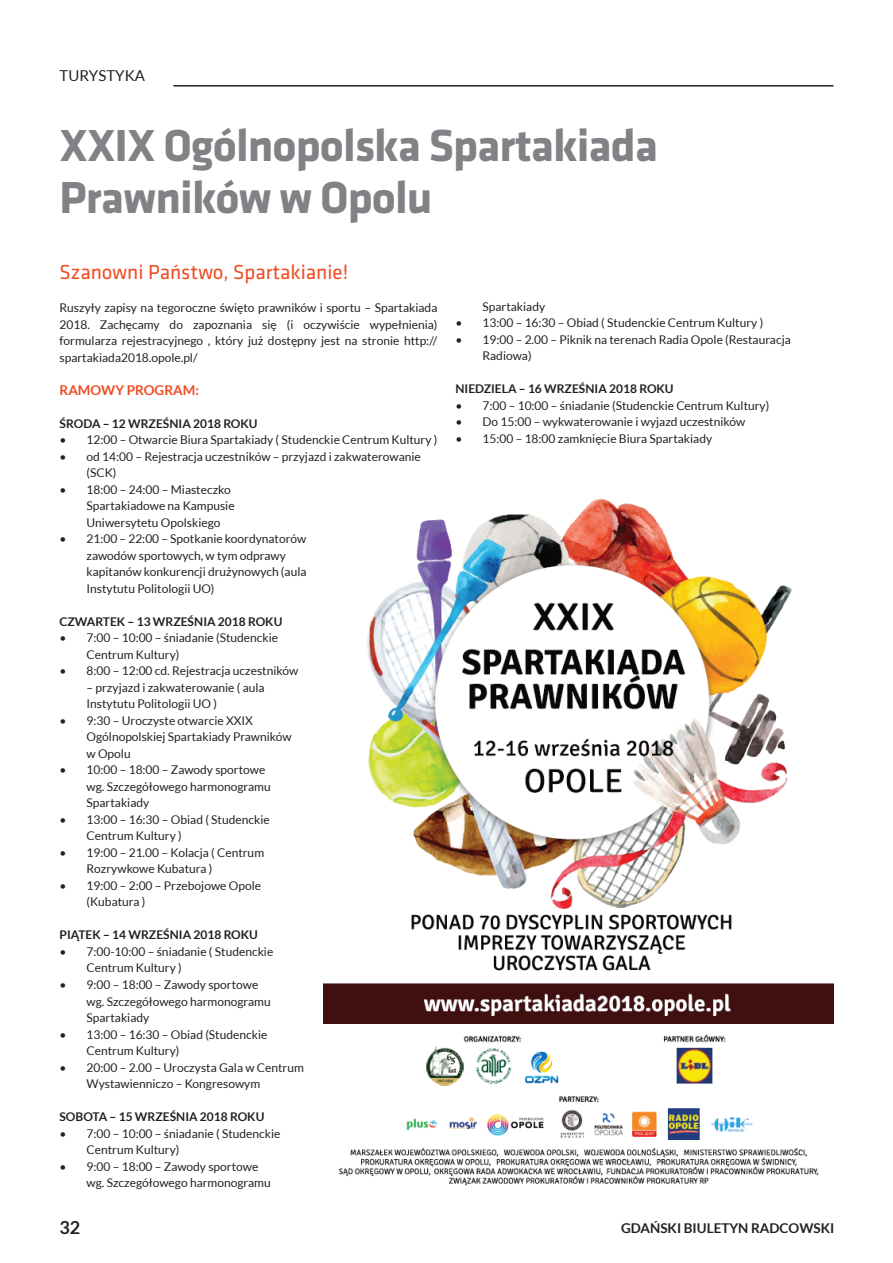
<style>
.page{position:relative;width:893px;height:1263px;background:#fff}
.page>*{position:absolute;margin:0;border:0;box-sizing:border-box;transform-origin:0 0}
.t1{font:700 46.5px/52.5px "Klavika";letter-spacing:-.02em;color:#808285}
.t2{font:21px "Klavika";color:#f04b22}
.t3{font:700 18px "Lato";color:#231f20}
.t4{font:15px "Lato";color:#231f20}
.t5{font:700 13.5px "Lato";color:#231f20}
.t6{font:700 13.5px "Lato";color:#f04b22}
.t7{font:12px/16.5px "Lato";color:#231f20}
.t8{font:700 12px "Lato";color:#231f20}
</style>
<div class="page">
<hr style="left:174px;top:85px;width:659px;height:2px;background:#231f20">
<img style="left:323px;top:498px;width:510px;height:688px">
<p class="t4" style="left:60px;top:67px;width:87px">TURYSTYKA</p>
<h1 class="t1" style="left:60px;top:120px;width:600px">XXIX Ogólnopolska Spartakiada<br>Prawników w Opolu</h1>
<h2 class="t2" style="left:60px;top:261px;width:290px">Szanowni Państwo, Spartakianie!</h2>
<p class="t7" style="left:60px;top:300px;width:379px;text-align:justify">Ruszyły zapisy na tegoroczne święto prawników i sportu – Spartakiada 2018. Zachęcamy do zapoznania się (i oczywiście wypełnienia) formularza rejestracyjnego , który już dostępny jest na stronie http:// spartakiada2018.opole.pl/</p>
<p class="t6" style="left:60px;top:382px;width:141px">RAMOWY PROGRAM:</p>
<p class="t8" style="left:60px;top:417px;width:200px">ŚRODA – 12 WRZEŚNIA 2018 ROKU</p>
<p class="t7" style="left:60px;top:432px;width:379px">• 12:00 – Otwarcie Biura Spartakiady ( Studenckie Centrum Kultury )</p>
<p class="t7" style="left:87px;top:448px;width:336px;text-indent:-27px">• od 14:00 – Rejestracja uczestników – przyjazd i zakwaterowanie (SCK)</p>
<p class="t7" style="left:87px;top:481px;width:150px;text-indent:-27px">• 18:00 – 24:00 – Miasteczko<br>Spartakiadowe na Kampusie<br>Uniwersytetu Opolskiego</p>
<p class="t7" style="left:87px;top:531px;width:221px;text-indent:-27px">• 21:00 – 22:00 – Spotkanie koordynatorów zawodów sportowych, w tym odprawy kapitanów konkurencji drużynowych (aula Instytutu Politologii UO)</p>
<p class="t8" style="left:60px;top:615px;width:224px">CZWARTEK – 13 WRZEŚNIA 2018 ROKU</p>
<p class="t7" style="left:87px;top:630px;width:193px;text-indent:-27px">• 7:00 – 10:00 – śniadanie (Studenckie<br>Centrum Kultury)</p>
<p class="t7" style="left:60px;top:663px;width:240px">• 8:00 – 12:00 cd. Rejestracja uczestników</p>
<p class="t7" style="left:87px;top:679px;width:180px">– przyjazd i zakwaterowanie ( aula<br>Instytutu Politologii UO )</p>
<p class="t7" style="left:87px;top:712px;width:207px;text-indent:-27px">• 9:30 – Uroczyste otwarcie XXIX<br>Ogólnopolskiej Spartakiady Prawników w Opolu</p>
<p class="t7" style="left:87px;top:762px;width:186px;text-indent:-27px">• 10:00 – 18:00 – Zawody sportowe wg. Szczegółowego harmonogramu<br>Spartakiady</p>
<p class="t7" style="left:87px;top:811px;width:185px;text-indent:-27px">• 13:00 – 16:30 – Obiad ( Studenckie<br>Centrum Kultury )</p>
<p class="t7" style="left:87px;top:844px;width:179px;text-indent:-27px">• 19:00 – 21.00 – Kolacja ( Centrum<br>Rozrywkowe Kubatura )</p>
<p class="t7" style="left:87px;top:877px;width:176px;text-indent:-27px">• 19:00 – 2:00 – Przebojowe Opole (Kubatura )</p>
<p class="t8" style="left:60px;top:928px;width:200px">PIĄTEK – 14 WRZEŚNIA 2018 ROKU</p>
<p class="t7" style="left:87px;top:943px;width:188px;text-indent:-27px">• 7:00-10:00 – śniadanie ( Studenckie<br>Centrum Kultury )</p>
<p class="t7" style="left:87px;top:976px;width:186px;text-indent:-27px">• 9:00 – 18:00 – Zawody sportowe wg. Szczegółowego harmonogramu<br>Spartakiady</p>
<p class="t7" style="left:87px;top:1026px;width:182px;text-indent:-27px">• 13:00 – 16:30 – Obiad (Studenckie<br>Centrum Kultury)</p>
<p class="t7" style="left:87px;top:1059px;width:219px;text-indent:-27px">• 20:00 – 2.00 – Uroczysta Gala w Centrum<br>Wystawienniczo – Kongresowym</p>
<p class="t8" style="left:60px;top:1110px;width:206px">SOBOTA – 15 WRZEŚNIA 2018 ROKU</p>
<p class="t7" style="left:87px;top:1125px;width:195px;text-indent:-27px">• 7:00 – 10:00 – śniadanie ( Studenckie<br>Centrum Kultury)</p>
<p class="t7" style="left:87px;top:1158px;width:186px;text-indent:-27px">• 9:00 – 18:00 – Zawody sportowe wg. Szczegółowego harmonogramu</p>
<p class="t7" style="left:482px;top:298px;width:64px">Spartakiady</p>
<p class="t7" style="left:455px;top:315px;width:309px">• 13:00 – 16:30 – Obiad ( Studenckie Centrum Kultury )</p>
<p class="t7" style="left:482px;top:331px;width:310px;text-indent:-27px">• 19:00 – 2.00 – Piknik na terenach Radia Opole (Restauracja<br>Radiowa)</p>
<p class="t8" style="left:455px;top:382px;width:220px">NI EDZI ELA – 16 WRZEŚNIA 2018 ROKU</p>
<p class="t7" style="left:455px;top:397px;width:315px">• 7:00 – 10:00 – śniadanie (Studenckie Centrum Kultury)</p>
<p class="t7" style="left:455px;top:414px;width:291px">• Do 15:00 – wykwaterowanie i wyjazd uczestników</p>
<p class="t7" style="left:455px;top:430px;width:258px">• 15:00 – 18:00 zamknięcie Biura Spartakiady</p>
<h3 class="t3" style="left:60px;top:1217px;width:22px">32</h3>
<p class="t5" style="left:621px;top:1220px;width:47px">GDAŃSKI</p>
<p class="t5" style="left:684px;top:1220px;width:138px">BI UL ETYN RADCOWSKI</p>
</div>
